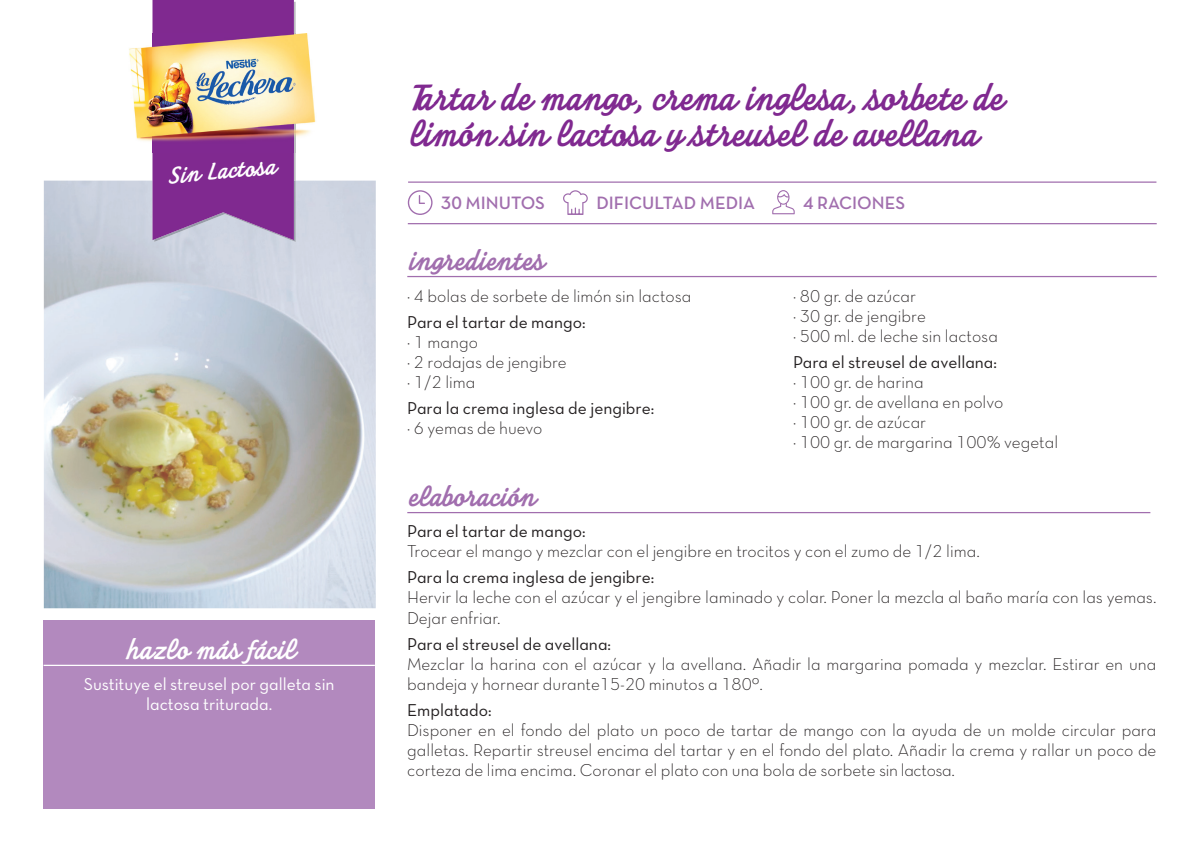
<style>
.page{position:relative;width:1200px;height:847px;background:#fff}
.page>*{position:absolute;margin:0;border:0;box-sizing:border-box;transform-origin:0 0}
.t1{font:700 38.75px/36.4px "Laitiere Initial";letter-spacing:-.015em;color:#802990}
.t2{font:700 30px "Laitiere Initial";letter-spacing:-.01em;color:#a16eae}
.t3{font:700 30px "Laitiere Initial";letter-spacing:-.01em;color:#fff}
.t4{font:700 25.12px "Laitiere Initial";color:#fff}
.t5{font:18.25px "Neutra Text TF Demi Alt";color:#a16eae}
.t6{font:17.5px/20px "Neutra Text TF Light Alt";color:#231f20}
.t7{font:17.5px "Neutra Text TF Book Alt";color:#231f20}
.t8{font:17.5px/20px "Neutra Text TF Book Alt";color:#fff;text-align:center}
</style>
<div class="page">
<div style="left:43px;top:619px;width:332px;height:189px;background:#b289be"></div>
<hr style="left:407px;top:512px;width:743px;height:1px;background:#a16eae">
<hr style="left:44px;top:665px;width:331px;height:1px;background:#fff">
<hr style="left:407px;top:276px;width:750px;height:1px;background:#a16eae">
<hr style="left:408px;top:223px;width:749px;height:1px;background:#a16eae">
<hr style="left:408px;top:181px;width:748px;height:2px;background:#a16eae">
<svg style="left:772px;top:190px;width:23px;height:24px"></svg>
<svg style="left:408px;top:190px;width:25px;height:25px"></svg>
<svg style="left:563px;top:190px;width:25px;height:25px"></svg>
<img style="left:44px;top:181px;width:332px;height:427px">
<hr style="left:294px;top:152px;width:2px;height:29px;background:#bcbdc0">
<hr style="left:294px;top:2px;width:2px;height:31px;background:#bcbdc0">
<img style="left:154px;top:181px;width:142px;height:61px">
<svg style="left:153px;top:0;width:141px;height:240px;background:#883c98"></svg>
<img style="left:129px;top:33px;width:187px;height:119px">
<h3 class="t4" style="left:165px;top:161px;width:110px;rotate:-5deg">Sin Lactosa</h3>
<h2 class="t3" style="left:124px;top:632px;width:172px">hazlo más fácil</h2>
<p class="t8" style="left:84px;top:673px;width:252px">Sustituye el streusel por galleta sin lactosa triturada.</p>
<h1 class="t1" style="left:408px;top:78px;width:596px">Tartar de mango, crema inglesa, sorbete de limón sin lactosa y streusel de avellana</h1>
<p class="t5" style="left:441px;top:191px;width:106px">30 MINUTOS</p>
<p class="t5" style="left:596px;top:191px;width:160px">DIFICULTAD MEDIA</p>
<p class="t5" style="left:803px;top:191px;width:104px">4 RACIONES</p>
<h2 class="t2" style="left:407px;top:244px;width:137px">ingredientes</h2>
<p class="t6" style="left:407px;top:285px;width:286px">· 4 bolas de sorbete de limón sin lactosa</p>
<p class="t7" style="left:407px;top:311px;width:180px">Para el tartar de mango:</p>
<p class="t6" style="left:407px;top:332px;width:161px">· 1 mango<br>· 2 rodajas de jengibre · 1/2 lima</p>
<p class="t7" style="left:407px;top:398px;width:248px">Para la crema inglesa de jengibre:</p>
<p class="t6" style="left:407px;top:418px;width:137px">· 6 yemas de huevo</p>
<h2 class="t2" style="left:407px;top:479px;width:129px">elaboración</h2>
<p class="t6" style="left:793px;top:285px;width:206px">· 80 gr. de azúcar<br>· 30 gr. de jengibre<br>· 500 ml. de leche sin lactosa</p>
<p class="t7" style="left:793px;top:351px;width:205px">Para el streusel de avellana:</p>
<p class="t6" style="left:793px;top:372px;width:266px">· 100 gr. de harina<br>· 100 gr. de avellana en polvo<br>· 100 gr. de azúcar<br>· 100 gr. de margarina 100% vegetal</p>
<p class="t7" style="left:407px;top:520px;width:180px">Para el tartar de mango:</p>
<p class="t6" style="left:407px;top:541px;width:574px">Trocear el mango y mezclar con el jengibre en trocitos y con el zumo de 1/2 lima.</p>
<p class="t7" style="left:407px;top:567px;width:248px">Para la crema inglesa de jengibre:</p>
<p class="t6" style="left:407px;top:587px;width:751px">Hervir la leche con el azúcar y el jengibre laminado y colar. Poner la mezcla al baño maría con las yemas.<br>Dejar enfriar.</p>
<p class="t7" style="left:407px;top:633px;width:205px">Para el streusel de avellana:</p>
<p class="t6" style="left:407px;top:653px;width:751px">Mezclar la harina con el azúcar y la avellana. Añadir la margarina pomada y mezclar. Estirar en una bandeja y hornear durante15-20 minutos a 180º.</p>
<p class="t7" style="left:407px;top:699px;width:86px">Emplatado:</p>
<p class="t6" style="left:407px;top:719px;width:751px;text-align:justify">Disponer en el fondo del plato un poco de tartar de mango con la ayuda de un molde circular para galletas. Repartir streusel encima del tartar y en el fondo del plato. Añadir la crema y rallar un poco de corteza de lima encima. Coronar el plato con una bola de sorbete sin lactosa.</p>
</div>
